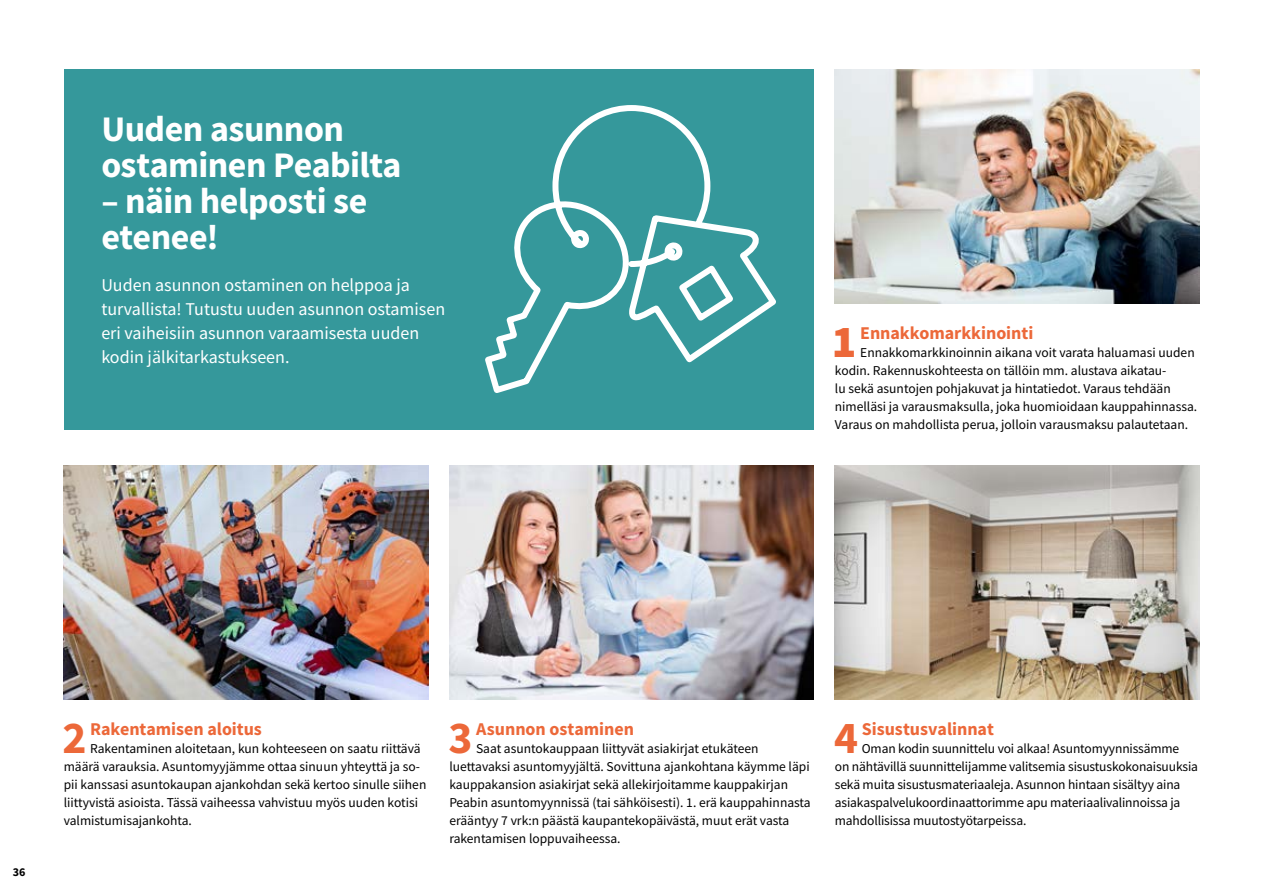
<style>
.page{position:relative;width:1263px;height:893px;background:#fff}
.page>*{position:absolute;margin:0;border:0;box-sizing:border-box;transform-origin:0 0}
.t1{font:900 45.75px "Source Sans Pro";color:#ec6839}
.t2{font:700 45.6px "Source Sans Pro";color:#ec6839}
.t3{font:700 36px/36px "Source Sans Pro";letter-spacing:-.015em;color:#fff}
.t4{font:18px/24px "Source Sans Pro";color:#fff}
.t5{font:700 18px "Source Sans Pro";color:#ec6839}
.t6{font:13.5px/18px "Source Sans Pro";color:#000}
.t7{font:700 12px "Source Sans Pro";color:#000}
</style>
<div class="page">
<img style="left:835px;top:69px;width:364px;height:234px">
<div style="left:64px;top:69px;width:750px;height:360px;background:#35989b"></div>
<img style="left:64px;top:465px;width:364px;height:234px">
<img style="left:449px;top:465px;width:365px;height:234px">
<img style="left:835px;top:465px;width:364px;height:234px">
<svg style="left:485px;top:105px;width:291px;height:288px"></svg>
<h3 class="t3" style="left:101px;top:111px;width:302px">Uuden asunnon ostaminen Peabilta</h3>
<h3 class="t3" style="left:101px;top:183px;width:267px">– näin helposti se etenee!</h3>
<h3 class="t4" style="left:101px;top:273px;width:345px">Uuden asunnon ostaminen on helppoa ja turvallista! Tutustu uuden asunnon ostamisen eri vaiheisiin asunnon varaamisesta uuden kodin jälkitarkastukseen.</h3>
<h1 class="t1" style="left:832px;top:310px;width:26px">1</h1>
<h3 class="t5" style="left:860px;top:321px;width:175px">Ennakkomarkkinointi</h3>
<p class="t6" style="left:835px;top:343px;width:364px;text-indent:25px">Ennakkomarkkinoinnin aikana voit varata haluamasi uuden kodin. Rakennuskohteesta on tällöin mm. alustava aikatau-<br>lu sekä asuntojen pohjakuvat ja hintatiedot. Varaus tehdään nimelläsi ja varausmaksulla, joka huomioidaan kauppahinnassa.<br>Varaus on mahdollista perua, jolloin varausmaksu palautetaan.</p>
<p class="t7" style="left:13px;top:864px;width:14px">36</p>
<h2 class="t2" style="left:62px;top:707px;width:26px">2</h2>
<h3 class="t5" style="left:90px;top:717px;width:173px">Rakentamisen aloitus</h3>
<p class="t6" style="left:64px;top:739px;width:364px;text-indent:26px">Rakentaminen aloitetaan, kun kohteeseen on saatu riittävä määrä varauksia. Asuntomyyjämme ottaa sinuun yhteyttä ja so&shy;pii kanssasi asuntokaupan ajankohdan sekä kertoo sinulle siihen liittyvistä asioista. Tässä vaiheessa vahvistuu myös uuden kotisi valmistumisajankohta.</p>
<h2 class="t2" style="left:448px;top:707px;width:26px">3</h2>
<h3 class="t5" style="left:476px;top:717px;width:160px">Asunnon ostaminen</h3>
<p class="t6" style="left:449px;top:739px;width:363px;text-indent:27px">Saat asuntokauppaan liittyvät asiakirjat etukäteen luettavaksi asuntomyyjältä. Sovittuna ajankohtana käymme läpi kauppakansion asiakirjat sekä allekirjoitamme kauppakirjan Peabin asuntomyynnissä (tai sähköisesti). 1. erä kauppahinnasta erääntyy 7 vrk:n päästä kaupantekopäivästä, muut erät vasta rakentamisen loppuvaiheessa.</p>
<h2 class="t2" style="left:834px;top:707px;width:26px">4</h2>
<h3 class="t5" style="left:862px;top:717px;width:134px">Sisustusvalinnat</h3>
<p class="t6" style="left:835px;top:739px;width:365px;text-indent:27px">Oman kodin suunnittelu voi alkaa! Asuntomyynnissämme<br>on nähtävillä suunnittelijamme valitsemia sisustuskokonaisuuksia sekä muita sisustusmateriaaleja. Asunnon hintaan sisältyy aina asiakaspalvelukoordinaattorimme apu materiaalivalinnoissa ja mahdollisissa muutostyötarpeissa.</p>
</div>
